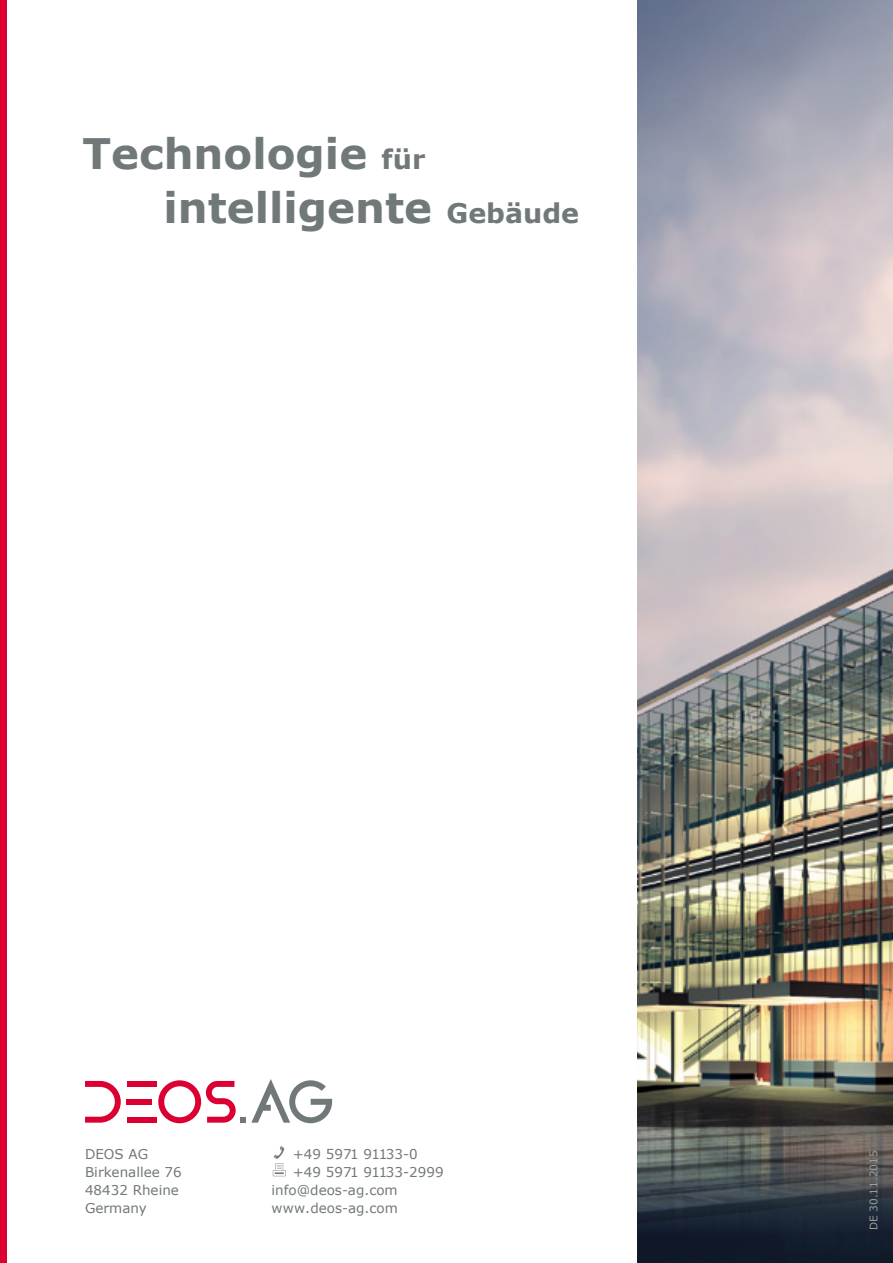
<style>
.page{position:relative;width:893px;height:1263px;background:#fff}
.page>*{position:absolute;margin:0;border:0;box-sizing:border-box;transform-origin:0 0}
.t1{font:700 42px/54px "Verdana";color:#717879}
.t2{font:13.5px/18px "Verdana";color:#717879}
.t3{font:13.5px "Verdana";letter-spacing:-.025em;color:#717879}
.t4{font:10.5px "Verdana";color:#9c9e9f}
.s1{font-size:27px}
</style>
<div class="page">
<img style="left:638px;top:0;width:255px;height:1263px">
<svg style="left:85px;top:1081px;width:36px;height:42px"></svg>
<div style="left:127px;top:1081px;width:29px;height:6px;background:#db0031"></div>
<div style="left:127px;top:1099px;width:25px;height:6px;background:#db0031"></div>
<div style="left:127px;top:1117px;width:29px;height:6px;background:#db0031"></div>
<svg style="left:158px;top:1079px;width:174px;height:44px"></svg>
<div style="left:0;top:0;width:6px;height:1263px;background:#db0031"></div>
<svg style="left:273px;top:1146px;width:13px;height:30px"></svg>
<h1 class="t1" style="left:164px;top:125px;width:417px;text-indent:-81px">Technologie <span class="s1">für </span>intelligente <span class="s1">Gebäude</span></h1>
<p class="t2" style="left:85px;top:1144px;width:98px">DEOS AG<br>Birkenallee 76<br>48432 Rheine<br>Germany</p>
<p class="t4" style="left:867px;top:1230px;width:81px;rotate:-90deg">DE 30.11.2015</p>
<p class="t3" style="left:293px;top:1144px;width:126px">+49 5971 91133-0</p>
<p class="t2" style="left:293px;top:1162px;width:152px">+49 5971 91133-2999</p>
<p class="t2" style="left:272px;top:1180px;width:128px">info@deos-ag.com</p>
<p class="t2" style="left:272px;top:1198px;width:128px">www.deos-ag.com</p>
</div>
